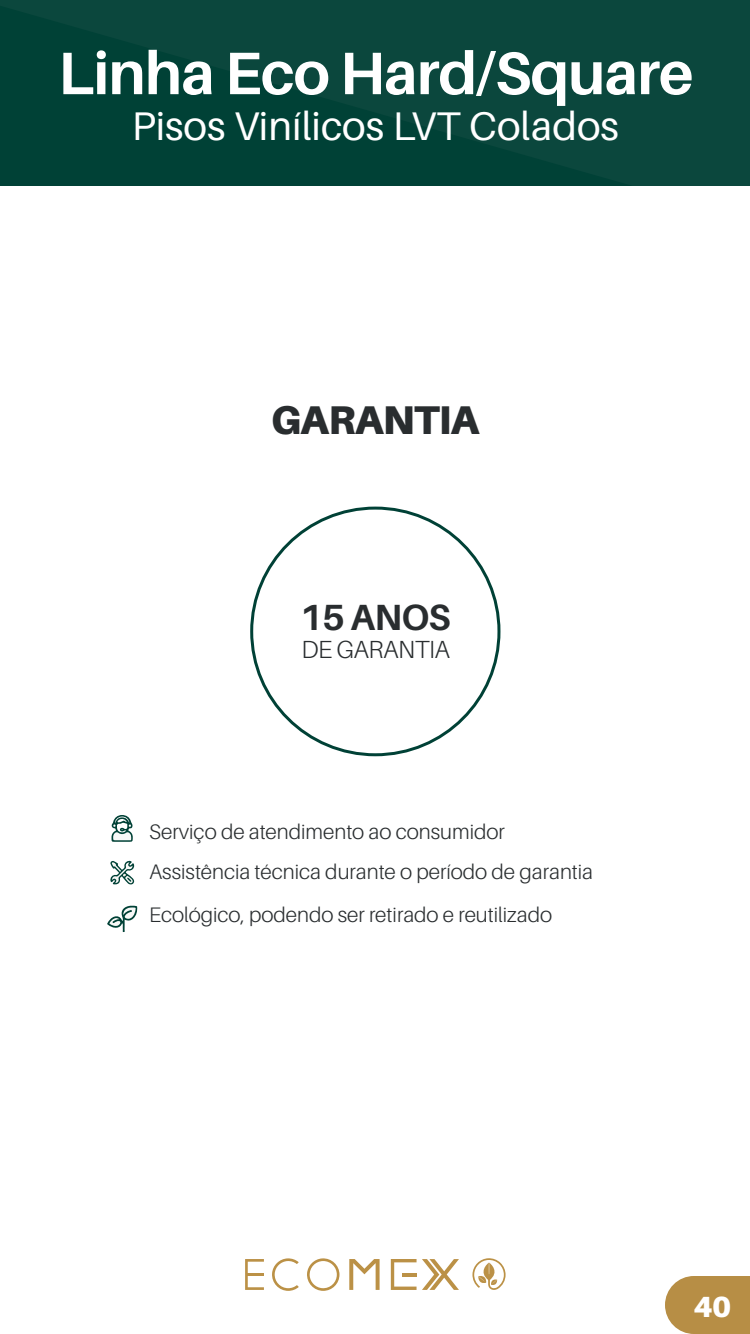
<style>
.page{position:relative;width:750px;height:1334px;background:#fff}
.page>*{position:absolute;margin:0;border:0;box-sizing:border-box;transform-origin:0 0}
.t1{font:700 60px "Aileron";letter-spacing:-.015em;color:#fff}
.t2{font:900 40.1px "Aileron";letter-spacing:-.015em;color:#292d2f}
.t3{font:40px "Aileron";color:#fff}
.t4{font:700 36.5px "Aileron";letter-spacing:-.02em;color:#292d2f}
.t5{font:900 29.2px "Aileron";color:#fff}
.t6{font:300 24.8px "Aileron";letter-spacing:-.02em;color:#292d2f}
.t7{font:300 21px/40px "Aileron";color:#292d2f}
</style>
<div class="page">
<svg style="left:0;top:0;width:750px;height:186px;fill:#0b473d"></svg>
<svg style="left:245px;top:1259px;width:19px;height:31px"></svg>
<hr style="left:246px;top:1273px;width:18px;height:3px;background:#bb9146">
<svg style="left:307px;top:1258px;width:32px;height:33px"></svg>
<svg style="left:272px;top:1258px;width:27px;height:33px"></svg>
<svg style="left:472px;top:1258px;width:34px;height:32px"></svg>
<svg style="left:349px;top:1259px;width:31px;height:31px"></svg>
<svg style="left:391px;top:1259px;width:68px;height:31px"></svg>
<hr style="left:402px;top:1273px;width:15px;height:4px;background:#bb9146">
<svg style="left:111px;top:815px;width:22px;height:27px"></svg>
<svg style="left:107px;top:906px;width:30px;height:26px"></svg>
<svg style="left:110px;top:860px;width:25px;height:25px"></svg>
<svg style="left:665px;top:1276px;width:85px;height:58px"></svg>
<h1 class="t1" style="left:58px;top:40px;width:637px">Linha Eco Hard/Square</h1>
<h3 class="t3" style="left:132px;top:104px;width:489px">Pisos Vinílicos LVT Colados</h3>
<h2 class="t2" style="left:271px;top:397px;width:210px">GARANTIA</h2>
<h3 class="t4" style="left:300px;top:597px;width:152px">15 ANOS</h3>
<p class="t6" style="left:301px;top:636px;width:150px">DE GARANTIA</p>
<p class="t7" style="left:149px;top:812px;width:446px">Serviço de atendimento ao consumidor<br>Assistência técnica durante o período de garantia</p>
<p class="t7" style="left:149px;top:895px;width:405px">Ecológico, podendo ser retirado e reutilizado</p>
<h3 class="t5" style="left:693px;top:1289px;width:40px">40</h3>
</div>
